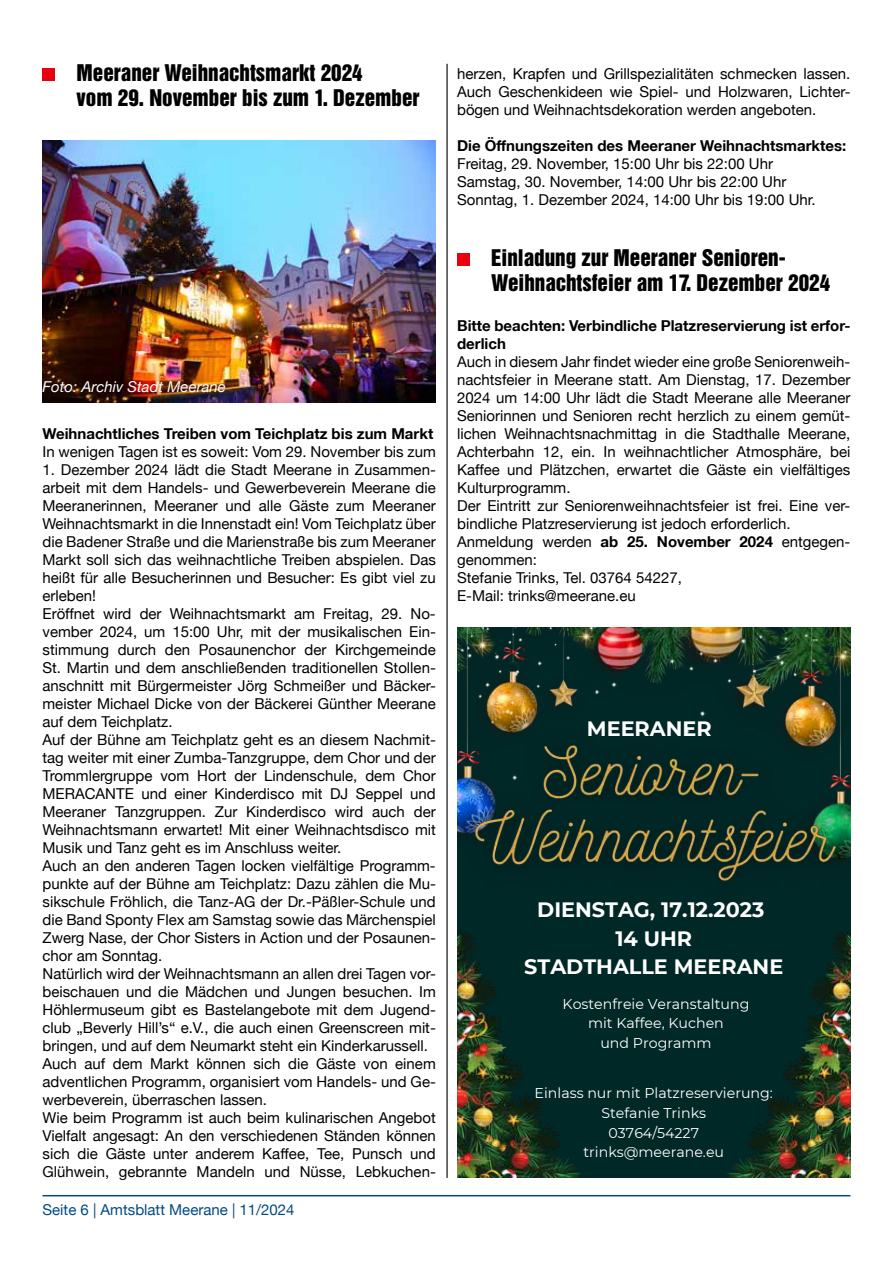
<style>
.page{position:relative;width:893px;height:1263px;background:#fff}
.page>*{position:absolute;margin:0;border:0;box-sizing:border-box;transform-origin:0 0}
.t1{font:21px/25.2px "Helvetica Inserat LT Std";color:#000}
.t2{font:700 20.7px/28.7px "Montserrat";color:#fff;text-align:center}
.t3{font:15px/18px "Helvetica Neue";color:#000}
.t4{font:700 15px/18px "Helvetica Neue LT";color:#000}
.t5{font:15px "Helvetica Neue";color:#004b83}
.t6{font:italic 15px "Helvetica Neue LT";color:#fff}
.t7{font:14.25px/19.6px "Montserrat";color:#fff;text-align:center}
.s1{font-family:"Helvetica Neue LT";font-weight:700}
</style>
<div class="page">
<hr style="left:43px;top:1195px;width:807px;height:1px;background:#004b83">
<hr style="left:446px;top:64px;width:2px;height:1114px;background:#000">
<div style="left:43px;top:68px;width:12px;height:13px;background:#e7000e"></div>
<img style="left:43px;top:140px;width:393px;height:263px">
<div style="left:457px;top:253px;width:13px;height:13px;background:#e7000e"></div>
<div style="left:457px;top:627px;width:393px;height:551px;background:#002827"></div>
<img style="left:457px;top:930px;width:123px;height:248px">
<img style="left:727px;top:931px;width:123px;height:247px">
<img style="left:457px;top:627px;width:393px;height:91px">
<img style="left:457px;top:718px;width:393px;height:163px">
<h1 class="t1" style="left:77px;top:60px;width:344px">Meeraner Weihnachtsmarkt 2024<br>vom 29. November bis zum 1. Dezember</h1>
<p class="t6" style="left:43px;top:378px;width:185px">Foto: Archiv Stadt Meerane</p>
<p class="t4" style="left:43px;top:424px;width:392px">Weihnachtliches Treiben vom Teichplatz bis zum Markt</p>
<p class="t3" style="left:43px;top:442px;width:395px">In wenigen Tagen ist es soweit: Vom 29. November bis zum</p>
<p class="t3" style="left:43px;top:460px;width:395px">1. Dezember 2024 lädt die Stadt Meerane in Zusammen&shy;arbeit mit dem Handels- und Gewerbeverein Meerane die Meeranerinnen, Meeraner und alle Gäste zum Meeraner Weihnachtsmarkt in die Innenstadt ein! Vom Teichplatz über die Badener Straße und die Marienstraße bis zum Meeraner Markt soll sich das weihnachtliche Treiben abspielen. Das heißt für alle Besucherinnen und Besucher: Es gibt viel zu erleben!<br>Eröffnet wird der Weihnachtsmarkt am Freitag, 29. No&shy;vember 2024, um 15:00 Uhr, mit der musikalischen Ein&shy;stimmung durch den Posaunenchor der Kirchgemeinde St. Martin und dem anschließenden traditionellen Stollen&shy;anschnitt mit Bürgermeister Jörg Schmeißer und Bäcker&shy;meister Michael Dicke von der Bäckerei Günther Meerane auf dem Teichplatz.<br>Auf der Bühne am Teichplatz geht es an diesem Nachmit&shy;tag weiter mit einer Zumba-Tanzgruppe, dem Chor und der Trommlergruppe vom Hort der Lindenschule, dem Chor MERACANTE und einer Kinderdisco mit DJ Seppel und Meeraner Tanzgruppen. Zur Kinderdisco wird auch der Weihnachtsmann erwartet! Mit einer Weihnachtsdisco mit Musik und Tanz geht es im Anschluss weiter.<br>Auch an den anderen Tagen locken vielfältige Programm&shy;punkte auf der Bühne am Teichplatz: Dazu zählen die Mu&shy;sikschule Fröhlich, die Tanz-AG der Dr.-Päßler-Schule und die Band Sponty Flex am Samstag sowie das Märchenspiel Zwerg Nase, der Chor Sisters in Action und der Posaunen&shy;chor am Sonntag.<br>Natürlich wird der Weihnachtsmann an allen drei Tagen vor&shy;beischauen und die Mädchen und Jungen besuchen. Im Höhlermuseum gibt es Bastelangebote mit dem Jugend&shy;club „Beverly Hill’s“ e.V., die auch einen Greenscreen mit&shy;bringen, und auf dem Neumarkt steht ein Kinderkarussell.<br>Auch auf dem Markt können sich die Gäste von einem adventlichen Programm, organisiert vom Handels- und Ge&shy;werbeverein, überraschen lassen.<br>Wie beim Programm ist auch beim kulinarischen Angebot Vielfalt angesagt: An den verschiedenen Ständen können sich die Gäste unter anderem Kaffee, Tee, Punsch und Glühwein, gebrannte Mandeln und Nüsse, Lebkuchen-</p>
<p class="t5" style="left:43px;top:1200px;width:254px">Seite 6 | Amtsblatt Meerane | 11/2024</p>
<p class="t3" style="left:457px;top:64px;width:395px;text-align:justify">herzen, Krapfen und Grillspezialitäten schmecken lassen.<br>Auch Geschenkideen wie Spiel- und Holzwaren, Lichter&shy;bögen und Weihnachtsdekoration werden angeboten.</p>
<p class="t4" style="left:457px;top:136px;width:391px">Die Öffnungszeiten des Meeraner Weihnachtsmarktes:</p>
<p class="t3" style="left:457px;top:154px;width:360px">Freitag, 29. November, 15:00 Uhr bis 22:00 Uhr<br>Samstag, 30. November, 14:00 Uhr bis 22:00 Uhr<br>Sonntag, 1. Dezember 2024, 14:00 Uhr bis 19:00 Uhr.</p>
<h1 class="t1" style="left:491px;top:245px;width:341px">Einladung zur Meeraner Senioren-<br>Weihnachtsfeier am 17. Dezember 2024</h1>
<p class="t4" style="left:457px;top:316px;width:395px">Bitte beachten: Verbindliche Platzreservierung ist erfor&shy;derlich</p>
<p class="t3" style="left:457px;top:352px;width:395px">Auch in diesem Jahr findet wieder eine große Seniorenweih&shy;nachtsfeier in Meerane statt. Am Dienstag, 17. Dezember 2024 um 14:00 Uhr lädt die Stadt Meerane alle Meeraner Seniorinnen und Senioren recht herzlich zu einem gemüt&shy;lichen Weihnachtsnachmittag in die Stadthalle Meerane, Achterbahn 12, ein. In weihnachtlicher Atmosphäre, bei Kaffee und Plätzchen, erwartet die Gäste ein vielfältiges Kulturprogramm.<br>Der Eintritt zur Seniorenweihnachtsfeier ist frei. Eine ver&shy;bindliche Platzreservierung ist jedoch erforderlich.<br>Anmeldung werden <span class="s1">ab 25. November 2024</span> entgegen&shy;genommen:<br>Stefanie Trinks, Tel. 03764 54227,<br>E-Mail: trinks@meerane.eu</p>
<h2 class="t2" style="left:587px;top:714px;width:126px">MEERANER</h2>
<h2 class="t2" style="left:524px;top:894px;width:261px">DIENSTAG, 17.12.2023<br>14 UHR<br>STADTHALLE MEERANE</h2>
<p class="t7" style="left:563px;top:993px;width:188px">Kostenfreie Veranstaltung mit Kaffee, Kuchen<br>und Programm</p>
<p class="t7" style="left:535px;top:1083px;width:240px">Einlass nur mit Platzreservierung:<br>Stefanie Trinks<br>03764/54227<br>trinks@meerane.eu</p>
</div>
